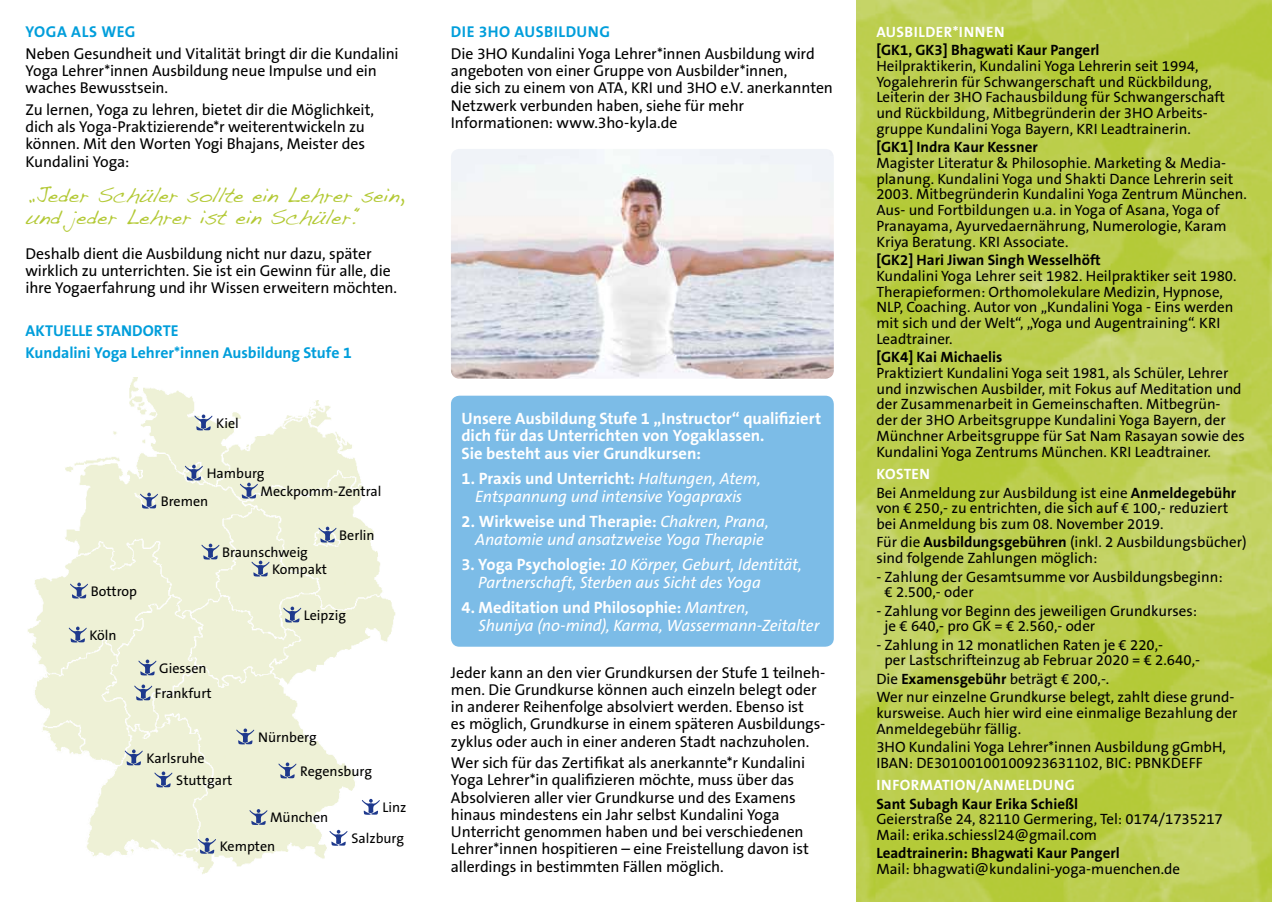
<style>
.page{position:relative;width:1272px;height:902px;background:#fff}
.page>*{position:absolute;margin:0;border:0;box-sizing:border-box;transform-origin:0 0}
.t1{font:21px/22.5px "Handwriting Dakota";color:#b3c935}
.t2{font:700 16.5px/17.2px "The Sans B7";letter-spacing:-.005em;color:#fff}
.t3{font:italic 16.5px/17.2px "The Sans B5 Plain";letter-spacing:-.01em;color:#fff}
.t4{font:15.75px/17.2px "The Sans B5 Plain";letter-spacing:-.01em;color:#000}
.t5{font:700 15.75px/21.5px "The Sans B7";color:#009edb}
.t6{font:15px/15.8px "The Sans B5 Plain";color:#000}
.t7{font:700 15px "The Sans B7";color:#000}
.t8{font:700 15px "The Sans B7";letter-spacing:.03em;color:#fff}
.t9{font:14.1px "The Sans B5 Plain";color:#000}
.s1{font-family:"The Sans B5 Plain";font-weight:400;font-style:italic}
.s2{font-family:"The Sans B7";font-weight:700;font-style:normal}
.s3{font-family:"The Sans B7";font-weight:700}
</style>
<div class="page">
<img style="left:856px;top:0;width:415px;height:901px">
<div style="left:451px;top:395px;width:382px;height:251px;background:#7cbce7;border-radius:9px"></div>
<img style="left:451px;top:149px;width:382px;height:229px">
<img style="left:27px;top:377px;width:368px;height:497px">
<svg style="left:194px;top:414px;width:19px;height:16px"></svg>
<svg style="left:184px;top:464px;width:19px;height:16px"></svg>
<svg style="left:134px;top:684px;width:19px;height:16px"></svg>
<svg style="left:201px;top:543px;width:19px;height:16px"></svg>
<svg style="left:239px;top:482px;width:19px;height:16px"></svg>
<svg style="left:251px;top:560px;width:19px;height:16px"></svg>
<svg style="left:154px;top:771px;width:19px;height:16px"></svg>
<svg style="left:124px;top:749px;width:19px;height:16px"></svg>
<svg style="left:236px;top:728px;width:19px;height:16px"></svg>
<svg style="left:138px;top:659px;width:19px;height:16px"></svg>
<svg style="left:198px;top:837px;width:18px;height:16px"></svg>
<svg style="left:361px;top:798px;width:19px;height:16px"></svg>
<svg style="left:278px;top:762px;width:19px;height:16px"></svg>
<svg style="left:68px;top:626px;width:19px;height:16px"></svg>
<svg style="left:249px;top:809px;width:19px;height:16px"></svg>
<svg style="left:329px;top:829px;width:19px;height:16px"></svg>
<svg style="left:140px;top:492px;width:18px;height:16px"></svg>
<svg style="left:318px;top:526px;width:19px;height:16px"></svg>
<svg style="left:283px;top:606px;width:18px;height:16px"></svg>
<svg style="left:70px;top:582px;width:18px;height:16px"></svg>
<p class="t5" style="left:26px;top:22px;width:110px">YOGA ALS WEG</p>
<p class="t4" style="left:26px;top:45px;width:374px">Neben Gesundheit und Vitalität bringt dir die Kundalini<br>Yoga Lehrer*innen Ausbildung neue Impulse und ein waches Bewusstsein.</p>
<p class="t4" style="left:26px;top:101px;width:350px">Zu lernen, Yoga zu lehren, bietet dir die Möglichkeit, dich als Yoga-Praktizierende*r weiterentwickeln zu können. Mit den Worten Yogi Bhajans, Meister des Kundalini Yoga:</p>
<h1 class="t1" style="left:26px;top:183px;width:380px">„Jeder Schüler sollte ein Lehrer sein, und jeder Lehrer ist ein Schüler.“</h1>
<p class="t4" style="left:26px;top:245px;width:373px">Deshalb dient die Ausbildung nicht nur dazu, später wirklich zu unterrichten. Sie ist ein Gewinn für alle, die ihre Yogaerfahrung und ihr Wissen erweitern möchten.</p>
<p class="t5" style="left:26px;top:321px;width:68px">AktuelleSta</p>
<p class="t5" style="left:26px;top:321px;width:328px;text-indent:96px">ndorte<br>Kundalini Yoga Lehrer*innen Ausbildung Stufe 1</p>
<p class="t9" style="left:216px;top:415px;width:24px">Kiel</p>
<p class="t9" style="left:207px;top:465px;width:59px">Hamburg</p>
<p class="t9" style="left:91px;top:583px;width:48px">Bottrop</p>
<p class="t9" style="left:89px;top:627px;width:29px">Köln</p>
<p class="t9" style="left:161px;top:493px;width:49px">Bremen</p>
<p class="t9" style="left:260px;top:483px;width:122px">Meckpomm-Zentral</p>
<p class="t9" style="left:222px;top:544px;width:87px">Braunschweig</p>
<p class="t9" style="left:272px;top:561px;width:56px">Kompakt</p>
<p class="t9" style="left:339px;top:527px;width:37px">Berlin</p>
<p class="t9" style="left:304px;top:607px;width:44px">Leipzig</p>
<p class="t9" style="left:159px;top:660px;width:49px">Giessen</p>
<p class="t9" style="left:155px;top:685px;width:58px">Frankfurt</p>
<p class="t9" style="left:147px;top:750px;width:60px">Karlsruhe</p>
<p class="t9" style="left:176px;top:772px;width:58px">Stuttgart</p>
<p class="t9" style="left:258px;top:729px;width:60px">Nürnberg</p>
<p class="t9" style="left:300px;top:763px;width:73px">Regensburg</p>
<p class="t9" style="left:270px;top:810px;width:60px">München</p>
<p class="t9" style="left:382px;top:799px;width:25px">Linz</p>
<p class="t9" style="left:220px;top:838px;width:57px">Kempten</p>
<p class="t9" style="left:351px;top:830px;width:54px">Salzburg</p>
<p class="t5" style="left:451px;top:22px;width:84px">DIE 3HO AUSBILDUNG</p>
<p class="t4" style="left:451px;top:45px;width:383px">Die 3HO Kundalini Yoga Lehrer*innen Ausbildung wird angeboten von einer Gruppe von Ausbilder*innen,<br>die sich zu einem von ATA, KRI und 3HO e.V. anerkannten Netzwerk verbunden haben, siehe für mehr Informationen: www.3ho-kyla.de</p>
<p class="t2" style="left:461px;top:410px;width:361px">Unsere Ausbildung Stufe 1 „Instructor“ qualifiziert dich für das U nterrichten von Yogaklassen.<br>Sie besteht aus vier Grundkursen:</p>
<p class="t2" style="left:461px;top:470px;width:300px">1. Praxis und U nterricht: <span class="s1">Haltungen, Atem,</span></p>
<p class="t3" style="left:475px;top:488px;width:268px">Entspannung und intensive Yogapraxis</p>
<p class="t2" style="left:461px;top:513px;width:308px">2. Wirkweise und Therapie: <span class="s1">Chakren, Prana,</span></p>
<p class="t3" style="left:475px;top:531px;width:290px">Anatomie und ansatzweise Yoga Therapie</p>
<p class="t3" style="left:478px;top:556px;width:325px;text-indent:-17px"><span class="s2">3. Yoga Psychologie:</span> 10 Körper, Geburt, Identität,<br>Partnerschaft, Sterben aus Sicht des Yoga</p>
<p class="t2" style="left:461px;top:599px;width:289px">4. Meditation und Philosophie: <span class="s1">Mantren,</span></p>
<p class="t3" style="left:478px;top:617px;width:342px">Shuniya (no-mind), Karma, Wassermann-Zeitalter</p>
<p class="t4" style="left:451px;top:664px;width:376px">Jeder kann an den vier Grundkursen der Stufe 1 teilneh&shy;men. Die Grundkurse können auch einzeln belegt oder in anderer Reihenfolge absolviert werden. Ebenso ist<br>es möglich, Grundkurse in einem späteren Ausbildungs&shy;zyklus oder auch in einer anderen Stadt nachzuholen.</p>
<p class="t4" style="left:451px;top:754px;width:359px">Wer sich für das Zertifikat als anerkannte*r Kundalini Yoga Lehrer*in qualifizieren möchte, muss über das Absolvieren aller vier Grundkurse und des Examens hinaus mindestens ein Jahr selbst Kundalini Yoga Unterricht genommen haben und bei verschiedenen Lehrer*innen hospitieren – eine Freistellung davon ist allerdings in bestimmten Fällen möglich.</p>
<p class="t8" style="left:876px;top:24px;width:19px">AUSBILD</p>
<p class="t8" style="left:935px;top:24px;width:68px">ER*iNN EN</p>
<p class="t7" style="left:876px;top:42px;width:225px">[GK1, G K3] Bhagwati Kaur Pangerl</p>
<p class="t6" style="left:876px;top:58px;width:350px">Heilpraktikerin, Kundalini Yoga Lehrerin seit 1994, Yogalehrerin für Schwangerschaft und Rückbildung, Leiterin der 3HO Fachausbildung für Schwangerschaft und Rückbildung, Mitbegründerin der 3HO Arbeits&shy;gruppe Kundalini Yoga Bayern, KRI Leadtrainerin.</p>
<p class="t7" style="left:876px;top:139px;width:163px">[GK1] I ndra Kaur Kessner</p>
<p class="t6" style="left:876px;top:155px;width:372px">Magister Literatur &amp; Philosophie. Marketing &amp; Media&shy;planung. Kundalini Yoga und Shakti Dance Lehrerin seit 2003. Mitbegründerin Kundalini Yoga Zentrum München.<br>Aus- und Fortbildungen u.a. in Yoga of Asana, Yoga of Pranayama, Ayurvedaernährung, Numerologie, Karam Kriya Beratung. KRI Associate.</p>
<p class="t7" style="left:876px;top:252px;width:226px">[GK2] Hari Jiwan Singh Wesselhöft</p>
<p class="t6" style="left:876px;top:268px;width:362px">Kundalini Yoga Lehrer seit 1982. Heilpraktiker seit 1980.<br>Therapieformen: Orthomolekulare Medizin, Hypnose, NLP, Coaching. Autor von „Kundalini Yoga - Eins werden mit sich und der Welt“, „Yoga und Augentraining“. KRI Leadtrainer.</p>
<p class="t7" style="left:876px;top:349px;width:127px">[GK4] Kai Michaelis</p>
<p class="t6" style="left:876px;top:365px;width:370px">Praktiziert Kundalini Yoga seit 1981, als Schüler, Lehrer und inzwischen Ausbilder, mit Fokus auf Meditation und der Zusammenarbeit in Gemeinschaften. Mitbegrün&shy;der der 3HO Arbeitsgruppe Kundalini Yoga Bayern, der Münchner Arbeitsgruppe für Sat Nam Rasayan sowie des Kundalini Yoga Zentrums München. KRI Leadtrainer.</p>
<p class="t8" style="left:876px;top:466px;width:55px">Koste n</p>
<p class="t6" style="left:876px;top:485px;width:361px">Bei Anmeldung zur Ausbildung ist eine <span class="s3">Anmeldegebühr </span>von € 250,- zu entrichten, die sich auf € 100,- reduziert bei Anmeldung bis zum 08. November 2019.</p>
<p class="t6" style="left:876px;top:535px;width:372px">Für die <span class="s3">Ausbildungsgebühren</span> (inkl. 2 Ausbildungsbücher) sind folgende Zahlungen möglich:</p>
<p class="t6" style="left:884px;top:569px;width:339px;text-indent:-8px">- Zahlung der Gesamtsumme vor Ausbildungsbeginn: € 2.500,- oder</p>
<p class="t6" style="left:884px;top:603px;width:314px;text-indent:-8px">- Zahlung vor Beginn des jeweiligen Grundkurses: je € 640,- pro GK = € 2.560,- oder</p>
<p class="t6" style="left:884px;top:637px;width:317px;text-indent:-8px">- Zahlung in 12 monatlichen Raten je € 220,-<br>per Lastschrifteinzug ab Februar 2020 = € 2.640,-</p>
<p class="t6" style="left:876px;top:670px;width:360px;line-height:18.3px">Die <span class="s3">Examensgebühr</span> beträgt € 200,-.<br>Wer nur einzelne Grundkurse belegt, zahlt diese grund-</p>
<p class="t6" style="left:876px;top:705px;width:362px">kursweise. Auch hier wird eine einmalige Bezahlung der<br>Anmeldegebühr fällig.</p>
<p class="t6" style="left:876px;top:739px;width:351px">3HO Kundalini Yoga Lehrer*innen Ausbildung gGmbH,<br>IBAN: DE30100100100923631102, BIC: PBNKDEFF</p>
<p class="t8" style="left:876px;top:777px;width:27px">Informat</p>
<p class="t8" style="left:950px;top:777px;width:126px">ion/Anmeldung</p>
<p class="t7" style="left:876px;top:795px;width:203px">Sant Subagh Kaur Erika Schießl</p>
<p class="t6" style="left:876px;top:811px;width:348px">Geierstraße 24, 82110 Germering, Tel: 0174/1735217<br>Mail: erika.schiessl24@gmail.com</p>
<p class="t7" style="left:876px;top:845px;width:245px">Leadtrainerin: Bhagwati Kaur Pangerl</p>
<p class="t6" style="left:876px;top:861px;width:305px">Mail: bhagwati@kundalini-yoga-muenchen.de</p>
</div>
